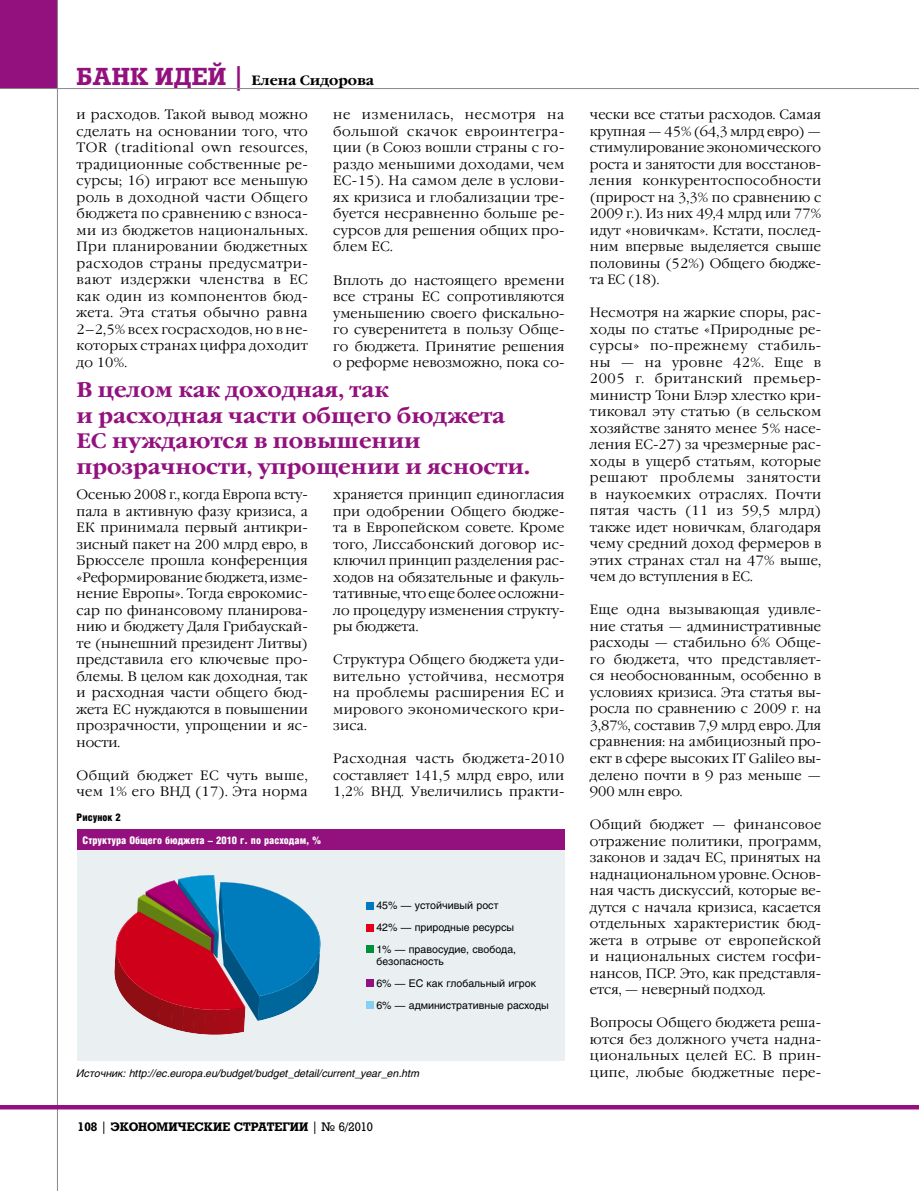
<style>
.page{position:relative;width:919px;height:1191px;background:#fff}
.page>*{position:absolute;margin:0;border:0;box-sizing:border-box;transform-origin:0 0}
.t1{font:700 21px/25.5px "Garamond C";color:#93117e}
.t2{font:300 13.5px/16.5px "Garamond C";letter-spacing:.015em;color:#000;text-align:justify}
.t3{font:300 13.5px/16.5px "Garamond C";letter-spacing:.035em;color:#000}
.t4{font:700 13.5px "Garamond C";color:#000}
.t5{font:700 12px "Rodeo";color:#000}
.t6{font:10.5px/21.8px "Helios";color:#000}
.t7{font:italic 10.5px "Helios";color:#000}
.t8{font:900 10.5px "Helios Cond";color:#fff}
.t9{font:900 10.5px "Helios Cond";color:#000}
.s1{font-family:"Rodeo";font-size:24px;color:#93117e}
.s2{font-weight:400}
</style>
<div class="page">
<div style="left:0;top:0;width:58px;height:89px;background:#93117e"></div>
<hr style="left:57px;top:0;width:1px;height:1191px;background:#87888a">
<hr style="left:0;top:88px;width:918px;height:1px;background:#87888a">
<hr style="left:0;top:1105px;width:918px;height:4px;background:#93117e">
<div style="left:77px;top:829px;width:487px;height:231px;background:#eaeff1"></div>
<div style="left:77px;top:829px;width:487px;height:20px;background:#93117e"></div>
<svg style="left:114px;top:875px;width:206px;height:159px"></svg>
<div style="left:366px;top:979px;width:7px;height:7px;background:#93117e"></div>
<div style="left:366px;top:1001px;width:7px;height:7px;background:#84d0f0"></div>
<div style="left:366px;top:902px;width:7px;height:7px;background:#0078bf"></div>
<div style="left:366px;top:946px;width:7px;height:7px;background:#009037"></div>
<div style="left:366px;top:924px;width:7px;height:7px;background:#e2001a"></div>
<p class="t4" style="left:77px;top:73px;width:299px"><span class="s1">БАНК ИДЕЙ |</span> Елена Сидорова</p>
<p class="t2" style="left:77px;top:107px;width:233px">и расходов. Такой вывод можно сделать на основании того, что TOR (traditional own resources, традиционные собственные ре&shy;сурсы; 16) играют все меньшую роль в доходной части Общего бюджета по сравнению с взноса&shy;ми из бюджетов национальных.<br>При планировании бюджетных расходов страны предусматри&shy;вают издержки членства в ЕС как один из компонентов бюд&shy;жета. Эта статья обычно равна 2–2,5% всех госрасходов, но в не&shy;которых странах цифра доходит до 10%.</p>
<p class="t2" style="left:333px;top:107px;width:233px">не изменилась, несмотря на большой скачок евроинтегра&shy;ции (в Союз вошли страны с го&shy;раздо меньшими доходами, чем ЕС-15). На самом деле в услови&shy;ях кризиса и глобализации тре&shy;буется несравненно больше ре&shy;сурсов для решения общих про&shy;блем ЕС.</p>
<p class="t2" style="left:333px;top:272px;width:233px">Вплоть до настоящего времени все страны ЕС сопротивляются уменьшению своего фискально&shy;го суверенитета в пользу Обще&shy;го бюджета. Принятие решения о реформе невозможно, пока со-</p>
<h1 class="t1" style="left:76px;top:378px;width:455px">В целом как доходная, так<br>и расходная части общего бюджета<br>ЕС нуждаются в повышении прозрачности, упрощении и ясности.</h1>
<p class="t2" style="left:77px;top:486px;width:233px">Осенью 2008 г., когда Европа всту&shy;пала в активную фазу кризиса, а ЕК принимала первый антикри&shy;зисный пакет на 200 млрд евро, в Брюсселе прошла конференция «Реформирование бюджета, изме&shy;нение Европы». Тогда еврокомис&shy;сар по финансовому планирова&shy;нию и бюджету Даля Грибаускай&shy;те (нынешний президент Литвы) представила его ключевые про&shy;блемы. В целом как доходная, так и расходная части общего бюд&shy;жета ЕС нуждаются в повышении прозрачности, упрощении и яс&shy;ности.</p>
<p class="t3" style="left:77px;top:767px;width:233px">Общий бюджет ЕС чуть выше, чем 1% его ВНД (17). Эта норма</p>
<p class="t9" style="left:77px;top:811px;width:46px">Рисунок 2</p>
<p class="t8" style="left:83px;top:834px;width:240px">Структура Общего бюджета – 2010 г. по расходам, %</p>
<p class="t2" style="left:333px;top:487px;width:233px">храняется принцип единогласия при одобрении Общего бюдже&shy;та в Европейском совете. Кроме того, Лиссабонский договор ис&shy;ключил принцип разделения рас&shy;ходов на обязательные и факуль&shy;тативные, что еще более осложни&shy;ло процедуру изменения структу&shy;ры бюджета.</p>
<p class="t2" style="left:333px;top:651px;width:233px">Структура Общего бюджета уди&shy;вительно устойчива, несмотря на проблемы расширения ЕС и мирового экономического кри&shy;зиса.</p>
<p class="t2" style="left:333px;top:750px;width:233px">Расходная часть бюджета-2010 составляет 141,5 млрд евро, или 1,2% ВНД. Увеличились практи-</p>
<p class="t6" style="left:376px;top:894px;width:124px">45% — устойчивый рост</p>
<p class="t6" style="left:376px;top:943px;width:141px;line-height:12px">1% — правосудие, свобода, безопасность</p>
<p class="t6" style="left:376px;top:916px;width:139px">42% — природные ресурсы</p>
<p class="t6" style="left:376px;top:972px;width:174px">6% — ЕС как глобальный игрок<br>6% — административные расходы</p>
<p class="t2" style="left:590px;top:107px;width:233px">чески все статьи расходов. Самая крупная — 45% (64,3 млрд евро) — стимулирование экономического роста и занятости для восстанов&shy;ления конкурентоспособности (прирост на 3,3% по сравнению с 2009 г.). Из них 49,4 млрд или 77% идут «новичкам». Кстати, послед&shy;ним впервые выделяется свыше половины (52%) Общего бюдже&shy;та ЕС (18).</p>
<p class="t2" style="left:590px;top:305px;width:233px">Несмотря на жаркие споры, рас&shy;ходы по статье «Природные ре&shy;сурсы» по-прежнему стабиль&shy;ны — на уровне 42%. Еще в 2005 г. британский премьер&shy;министр Тони Блэр хлестко кри&shy;тиковал эту статью (в сельском хозяйстве занято менее 5% насе&shy;ления ЕС-27) за чрезмерные рас&shy;ходы в ущерб статьям, которые решают проблемы занятости в наукоемких отраслях. Почти пятая часть (11 из 59,5 млрд) также идет новичкам, благодаря чему средний доход фермеров в этих странах стал на 47% выше, чем до вступления в ЕС.</p>
<p class="t2" style="left:590px;top:602px;width:233px">Еще одна вызывающая удивле&shy;ние статья — административные расходы — стабильно 6% Обще&shy;го бюджета, что представляет&shy;ся необоснованным, особенно в условиях кризиса. Эта статья вы&shy;росла по сравнению с 2009 г. на 3,87%, составив 7,9 млрд евро. Для сравнения: на амбициозный про&shy;ект в сфере высоких IT Galileo вы&shy;делено почти в 9 раз меньше — 900 млн евро.</p>
<p class="t2" style="left:590px;top:816px;width:233px">Общий бюджет — финансовое отражение политики, программ, законов и задач ЕС, принятых на наднациональном уровне. Основ&shy;ная часть дискуссий, которые ве&shy;дутся с начала кризиса, касается отдельных характеристик бюд&shy;жета в отрыве от европейской и национальных систем госфи&shy;нансов, ПСР. Это, как представля&shy;ется, — неверный подход.</p>
<p class="t2" style="left:590px;top:1014px;width:233px">Вопросы Общего бюджета реша&shy;ются без должного учета надна&shy;циональных целей ЕС. В прин-</p>
<p class="t7" style="left:77px;top:1066px;width:344px">Источник: http://ec.europa.eu/budget/budget_detail/current_year_en.htm</p>
<p class="t2" style="left:590px;top:1064px;width:233px">ципе, любые бюджетные пере-</p>
<p class="t5" style="left:78px;top:1119px;width:296px">108 <span class="s2">|</span> ЭКОНОМИЧЕСКИЕ СТРАТЕГИИ <span class="s2">| № 6/2010</span></p>
</div>
